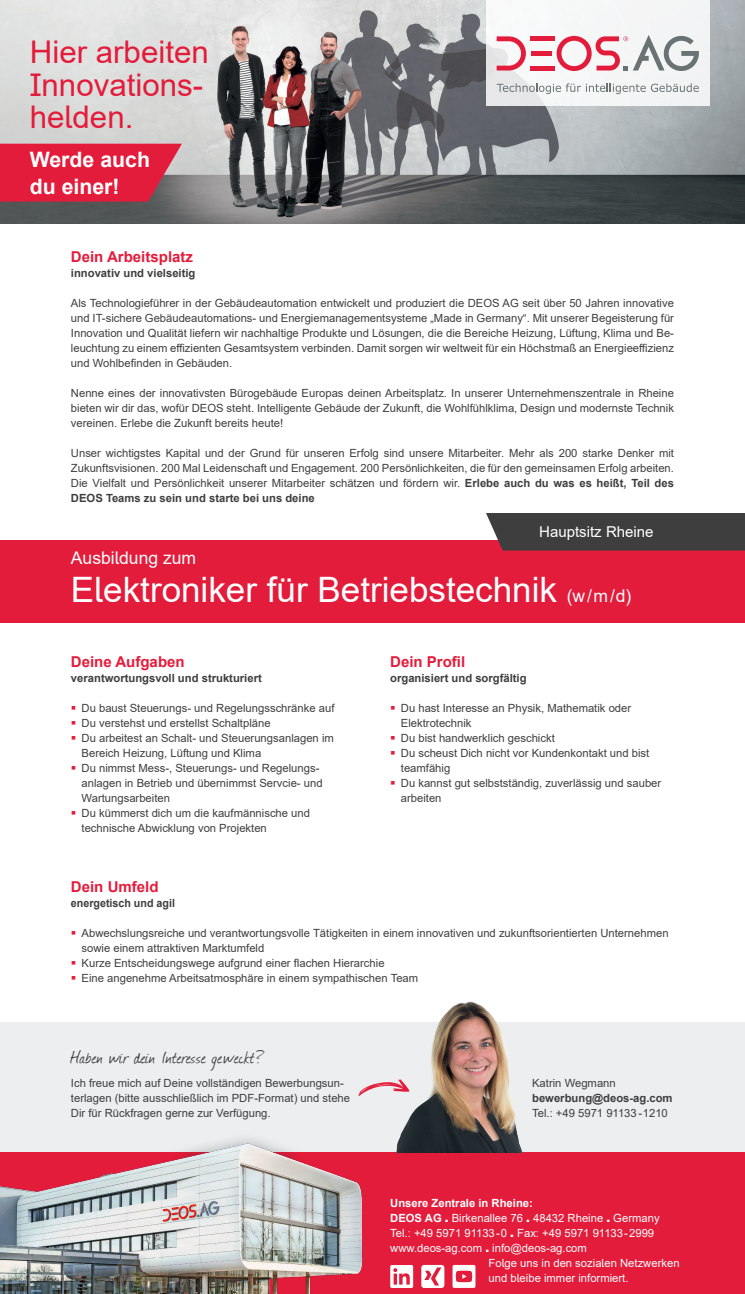
<style>
.page{position:relative;width:745px;height:1294px;background:#fff}
.page>*{position:absolute;margin:0;border:0;box-sizing:border-box;transform-origin:0 0}
.Big_Headline{font:35px "Arial";color:#fff}
.Big_Headline-2{font:31.25px "Arial";color:#e41c3b}
.t1{font:21.25px "Journal";letter-spacing:.01em;color:#3e3e3f}
.Big_Headline-3{font:700 21.25px "Arial";color:#fff}
.Big_Headline-4{font:17.5px "Arial";color:#fff}
.Text{font:700 15px "Arial";color:#e41c3b}
.Text-2{font:15px "Arial";color:#fff}
.Text-3{font:11.25px/15px "Arial";color:#3e3e3f}
.Text-4{font:11.25px "Arial";color:#fff}
.Text-5{font:700 11.25px "Arial";color:#3e3e3f}
.Text-6{font:700 11.25px "Arial";color:#fff}
.Text-7{font:700 11.25px "Arial";color:#3e3e3f;scale:.95 1}
.s1{font-weight:700}
.s2{font-size:17.5px}
.s3{font-size:15.75px;color:#e41c3b}
.s4{font-weight:900}
</style>
<div class="page">
<img style="left:0;top:0;width:744px;height:223px">
<div style="left:0;top:540px;width:744px;height:82px;background:#e41c3b"></div>
<div style="left:485px;top:0;width:224px;height:106px;background:linear-gradient(to right,#f3f1f2,#f4f6f6)"></div>
<svg style="left:496px;top:36px;width:29px;height:34px"></svg>
<div style="left:530px;top:36px;width:24px;height:5px;background:#e41c3b"></div>
<div style="left:530px;top:51px;width:21px;height:5px;background:#e41c3b"></div>
<hr style="left:530px;top:66px;width:24px;height:4px;background:#e41c3b">
<svg style="left:556px;top:35px;width:142px;height:36px"></svg>
<svg style="left:496px;top:83px;width:202px;height:11px"></svg>
<div style="left:486px;top:513px;width:258px;height:37px;background:#3e3e3f"></div>
<div style="left:0;top:1022px;width:744px;height:135px;background:#eceeef"></div>
<div style="left:0;top:1152px;width:744px;height:141px;background:#e41c3b"></div>
<img style="left:0;top:1139px;width:363px;height:154px">
<div style="left:421px;top:1264px;width:23px;height:23px;background:#fff;border-radius:3px"></div>
<svg style="left:424px;top:1267px;width:17px;height:18px"></svg>
<div style="left:390px;top:1264px;width:23px;height:23px;background:#fff;border-radius:2px"></div>
<svg style="left:393px;top:1268px;width:16px;height:16px"></svg>
<div style="left:452px;top:1264px;width:23px;height:23px;background:#fff;border-radius:2px"></div>
<svg style="left:455px;top:1270px;width:17px;height:12px"></svg>
<svg style="left:358px;top:1083px;width:20px;height:13px"></svg>
<img style="left:378px;top:1001px;width:145px;height:151px">
<svg style="left:0;top:144px;width:182px;height:58px;background:#da2642"></svg>
<p class="Big_Headline-2" style="left:30px;top:30px;width:180px">Hier arbeiten</p>
<p class="Big_Headline-2" style="left:30px;top:63px;width:175px">Innovations-</p>
<p class="Big_Headline-2" style="left:30px;top:95px;width:105px">helden.</p>
<p class="Big_Headline-3" style="left:30px;top:144px;width:122px">Werde auch</p>
<p class="Big_Headline-3" style="left:30px;top:171px;width:91px">du einer!</p>
<p class="Text" style="left:71px;top:246px;width:123px">Dein Arbeitsplatz</p>
<p class="Text-5" style="left:71px;top:265px;width:126px">innovativ und vielseitig</p>
<p class="Text-3" style="left:71px;top:295px;width:604px;text-align:justify">Als Technologieführer in der Gebäudeautomation entwickelt und produziert die DEOS AG seit über 50 Jahren innovative und IT-sichere Gebäudeautomations- und Energiemanagementsysteme „Made in Germany“. Mit unserer Begeisterung für Innovation und Qualität liefern wir nachhaltige Produkte und Lösungen, die die Bereiche Heizung, Lüftung, Klima und Be&shy;leuchtung zu einem effizienten Gesamtsystem verbinden. Damit sorgen wir weltweit für ein Höchstmaß an Energieeffizienz und Wohlbefinden in Gebäuden.</p>
<p class="Text-3" style="left:71px;top:385px;width:604px;text-align:justify">Nenne eines der innovativsten Bürogebäude Europas deinen Arbeitsplatz. In unserer Unternehmenszentrale in Rheine bieten wir dir das, wofür DEOS steht. Intelligente Gebäude der Zukunft, die Wohlfühlklima, Design und modernste Technik vereinen. Erlebe die Zukunft bereits heute!</p>
<p class="Text-3" style="left:71px;top:445px;width:604px;text-align:justify">Unser wichtigstes Kapital und der Grund für unseren Erfolg sind unsere Mitarbeiter. Mehr als 200 starke Denker mit Zukunftsvisionen. 200 Mal Leidenschaft und Engagement. 200 Persönlichkeiten, die für den gemeinsamen Erfolg arbeiten.<br>Die Vielfalt und Persönlichkeit unserer Mitarbeiter schätzen und fördern wir. <span class="s1">Erlebe auch du was es heißt, Teil des DEOS Teams zu sein und starte bei uns deine</span></p>
<p class="Text-2" style="left:539px;top:521px;width:116px">Hauptsitz Rheine</p>
<p class="Big_Headline-4" style="left:71px;top:546px;width:127px">Ausbildung zum</p>
<p class="Big_Headline" style="left:71px;top:565px;width:561px">Elektroniker für Betriebstechnik <span class="s2">(w/m/d)</span></p>
<p class="Text" style="left:71px;top:651px;width:115px">Deine Aufgaben</p>
<p class="Text-5" style="left:71px;top:670px;width:192px">verantwortungsvoll und strukturiert</p>
<p class="Text-3" style="left:71px;top:700px;width:265px"><span class="s3">▪</span> Du baust Steuerungs- und Regelungsschränke auf</p>
<p class="Text-3" style="left:71px;top:715px;width:201px"><span class="s3">▪</span> Du verstehst und erstellst Schaltpläne</p>
<p class="Text-3" style="left:81px;top:730px;width:254px;text-indent:-11px"><span class="s3">▪</span> Du arbeitest an Schalt- und Steuerungsanlagen im<br>Bereich Heizung, Lüftung und Klima</p>
<p class="Text-3" style="left:81px;top:760px;width:242px;text-indent:-11px"><span class="s3">▪</span> Du nimmst Mess-, Steuerungs- und Regelungs&shy;anlagen in Betrieb und übernimmst Servcie- und<br>Wartungsarbeiten</p>
<p class="Text-3" style="left:81px;top:805px;width:230px;text-indent:-11px"><span class="s3">▪</span> Du kümmerst dich um die kaufmännische und technische Abwicklung von Projekten</p>
<p class="Text" style="left:390px;top:651px;width:77px">Dein Profil</p>
<p class="Text-5" style="left:390px;top:670px;width:138px">organisiert und sorgfältig</p>
<p class="Text-3" style="left:400px;top:700px;width:232px;text-indent:-11px"><span class="s3">▪</span> Du hast Interesse an Physik, Mathematik oder<br>Elektrotechnik</p>
<p class="Text-3" style="left:390px;top:730px;width:166px"><span class="s3">▪</span> Du bist handwerklich geschickt</p>
<p class="Text-3" style="left:400px;top:745px;width:250px;text-indent:-11px"><span class="s3">▪</span> Du scheust Dich nicht vor Kundenkontakt und bist teamfähig</p>
<p class="Text-3" style="left:400px;top:775px;width:262px;text-indent:-11px"><span class="s3">▪</span> Du kannst gut selbstständig, zuverlässig und sauber arbeiten</p>
<p class="Text" style="left:71px;top:876px;width:89px">Dein Umfeld</p>
<p class="Text-7" style="left:71px;top:895px;width:111px">energetisch und agil</p>
<p class="Text-3" style="left:81px;top:925px;width:588px;text-indent:-11px"><span class="s3">▪</span> Abwechslungsreiche und verantwortungsvolle Tätigkeiten in einem innovativen und zukunftsorientierten Unternehmen sowie einem attraktiven Marktumfeld</p>
<p class="Text-3" style="left:71px;top:955px;width:315px"><span class="s3">▪</span> Kurze Entscheidungswege aufgrund einer flachen Hierarchie</p>
<p class="Text-3" style="left:71px;top:970px;width:348px"><span class="s3">▪</span> Eine angenehme Arbeitsatmosphäre in einem sympathischen Team</p>
<p class="t1" style="left:71px;top:1042px;width:194px">Haben wir dein Interesse geweckt?</p>
<p class="Text-3" style="left:71px;top:1075px;width:280px">Ich freue mich auf Deine vollständigen Bewerbungsun&shy;terlagen (bitte ausschließlich im PDF-Format) und stehe<br>Dir für Rückfragen gerne zur Verfügung.</p>
<p class="Text-3" style="left:531px;top:1075px;width:85px">Katrin Wegmann</p>
<p class="Text-5" style="left:531px;top:1090px;width:142px">bewerbung@deos-ag.com</p>
<p class="Text-3" style="left:531px;top:1105px;width:137px">Tel.: +49 5971 91133 -1210</p>
<p class="Text-6" style="left:390px;top:1195px;width:144px">Unsere Zentrale in Rheine:</p>
<p class="Text-4" style="left:390px;top:1210px;width:271px"><span class="s1">DEOS AG</span> <span class="s4">.</span> Birkenallee 76 <span class="s4">.</span> 48432 Rheine <span class="s4">.</span> Germany</p>
<p class="Text-4" style="left:390px;top:1225px;width:265px">Tel.: +49 5971 91133-0 <span class="s4">.</span> Fax: +49 5971 91133-2999</p>
<p class="Text-4" style="left:390px;top:1240px;width:198px">www.deos-ag.com <span class="s4">.</span> info@deos-ag.com</p>
<p class="Text-4" style="left:488px;top:1255px;width:192px">Folge uns in den sozialen Netzwerken</p>
<p class="Text-4" style="left:488px;top:1270px;width:141px">und bleibe immer informiert.</p>
</div>
